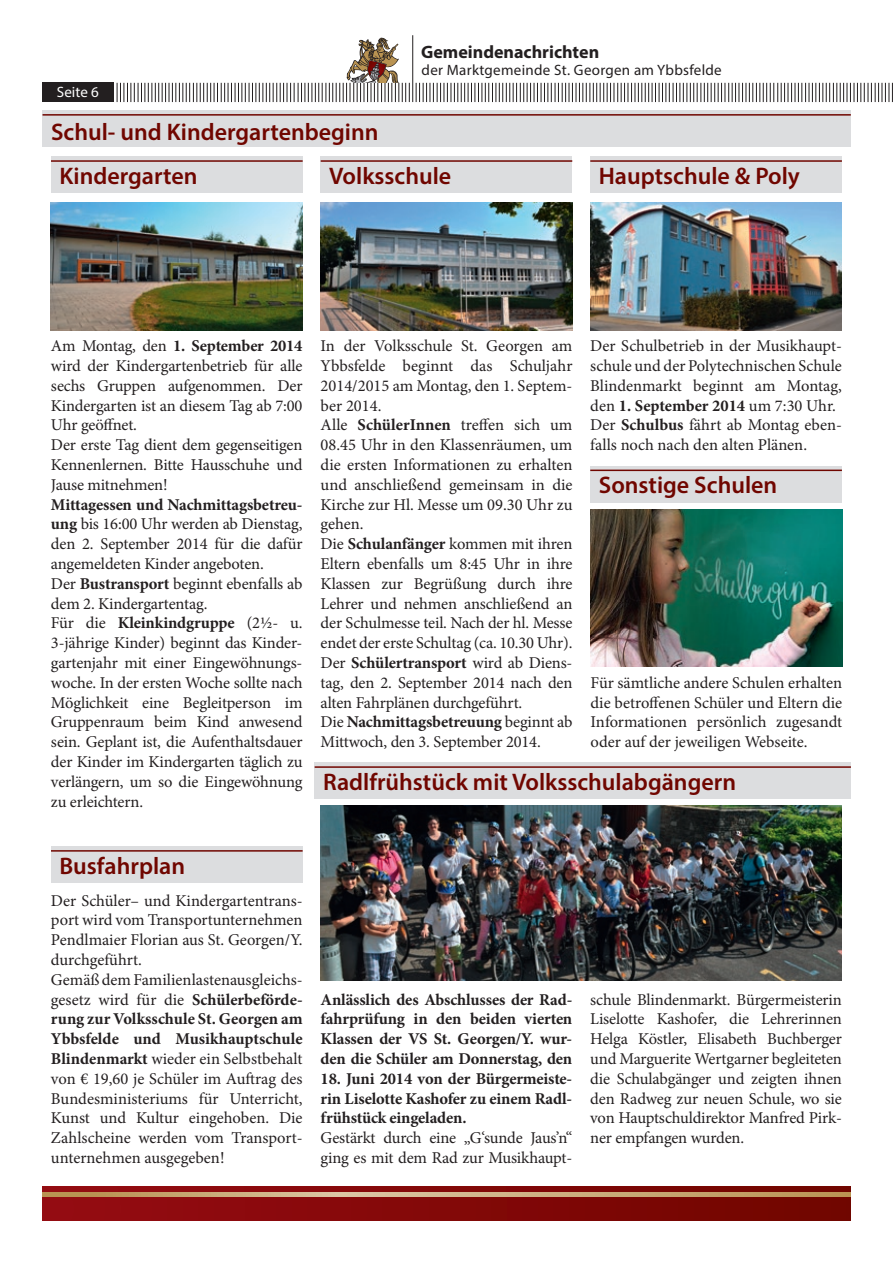
<style>
.page{position:relative;width:893px;height:1263px;background:#fff}
.page>*{position:absolute;margin:0;border:0;box-sizing:border-box;transform-origin:0 0}
.t1{font:600 24px "Myriad Pro";color:#700600}
.t2{font:700 18px "Myriad Pro";color:#231f20}
.t3{font:16.5px/19.8px "Minion Pro";letter-spacing:-.01em;color:#231f20}
.t4{font:700 16.5px/19.8px "Minion Pro";letter-spacing:-.01em;color:#231f20;text-align:justify}
.t5{font:15px "Myriad Pro";letter-spacing:.02em;color:#231f20}
.t6{font:15px "Myriad Pro";color:#fff}
.s1{font-weight:700}
</style>
<div class="page">
<hr style="left:412px;top:35px;width:1px;height:67px;background:#231f20">
<svg style="left:416px;top:83px;width:477px;height:19px"></svg>
<div style="left:43px;top:83px;width:71px;height:19px;background:#231f20"></div>
<svg style="left:117px;top:37px;width:293px;height:65px"></svg>
<svg style="left:43px;top:1186px;width:808px;height:34px;background:#850d0c"></svg>
<svg style="left:43px;top:1192px;width:808px;height:4px;background:#c9aa78"></svg>
<div style="left:43px;top:110px;width:808px;height:37px;background:#dcdddf"></div>
<div style="left:315px;top:763px;width:536px;height:36px;background:#dcdddf"></div>
<hr style="left:43px;top:114px;width:808px;height:2px;background:#700600">
<hr style="left:315px;top:766px;width:536px;height:2px;background:#700600">
<img style="left:321px;top:805px;width:521px;height:176px">
<img style="left:51px;top:203px;width:252px;height:128px">
<img style="left:321px;top:203px;width:251px;height:128px">
<img style="left:590px;top:203px;width:252px;height:128px">
<img style="left:591px;top:509px;width:251px;height:158px">
<div style="left:51px;top:157px;width:252px;height:36px;background:#dcdddf"></div>
<div style="left:321px;top:157px;width:251px;height:36px;background:#dcdddf"></div>
<div style="left:590px;top:157px;width:252px;height:36px;background:#dcdddf"></div>
<div style="left:51px;top:846px;width:252px;height:37px;background:#dcdddf"></div>
<div style="left:590px;top:466px;width:252px;height:36px;background:#dcdddf"></div>
<hr style="left:51px;top:160px;width:252px;height:2px;background:#700600">
<hr style="left:321px;top:160px;width:251px;height:2px;background:#700600">
<hr style="left:590px;top:160px;width:252px;height:2px;background:#700600">
<hr style="left:51px;top:850px;width:252px;height:2px;background:#700600">
<hr style="left:590px;top:470px;width:252px;height:1px;background:#700600">
<p class="t2" style="left:421px;top:40px;width:180px">Gemeindenachrichten</p>
<p class="t6" style="left:57px;top:83px;width:43px">Seite 6</p>
<h1 class="t1" style="left:51px;top:116px;width:329px">Schul- und Kindergartenbeginn</h1>
<p class="t5" style="left:422px;top:61px;width:302px">der Marktgemeinde St. Georgen am Ybbsfelde</p>
<h1 class="t1" style="left:59px;top:160px;width:140px">Kindergarten</h1>
<h1 class="t1" style="left:329px;top:160px;width:124px">Volksschule</h1>
<h1 class="t1" style="left:599px;top:160px;width:203px">Hauptschule &amp; Poly</h1>
<p class="t3" style="left:51px;top:336px;width:253px">Am Montag, den <span class="s1">1. September 2014 </span>wird der Kindergartenbetrieb für alle sechs Gruppen aufgenommen. Der<br>Kindergarten ist an diesem Tag ab 7:00<br>Uhr geöffnet.<br>Der erste Tag dient dem gegenseitigen<br>Kennenlernen. Bitte Hausschuhe und<br>Jause mitnehmen!</p>
<p class="t3" style="left:51px;top:494px;width:253px"><span class="s1">Mittagessen und Nachmittagsbetreu&shy;ung</span> bis 16:00 Uhr werden ab Dienstag, den 2. September 2014 für die dafür angemeldeten Kinder angeboten.<br>Der <span class="s1">Bustransport</span> beginnt ebenfalls ab dem 2. Kindergartentag.<br>Für die <span class="s1">Kleinkindgruppe</span> (2½- u.<br>3-jährige Kinder) beginnt das Kinder&shy;gartenjahr mit einer Eingewöhnungs&shy;woche. In der ersten Woche sollte nach Möglichkeit eine Begleitperson im Gruppenraum beim Kind anwesend sein. Geplant ist, die Aufenthaltsdauer der Kinder im Kindergarten täglich zu verlängern, um so die Eingewöhnung zu erleichtern.</p>
<p class="t3" style="left:321px;top:336px;width:253px">In der Volksschule St. Georgen am<br>Ybbsfelde beginnt das Schuljahr<br>2014/2015 am Montag, den 1. Septem&shy;ber 2014.<br>Alle <span class="s1">SchülerInnen</span> treffen sich um<br>08.45 Uhr in den Klassenräumen, um die ersten Informationen zu erhalten und anschließend gemeinsam in die<br>Kirche zur Hl. Messe um 09.30 Uhr zu gehen.<br>Die <span class="s1">Schulanfänger</span> kommen mit ihren<br>Eltern ebenfalls um 8:45 Uhr in ihre<br>Klassen zur Begrüßung durch ihre<br>Lehrer und nehmen anschließend an der Schulmesse teil. Nach der hl. Messe endet der erste Schultag (ca. 10.30 Uhr).<br>Der <span class="s1">Schülertransport</span> wird ab Diens&shy;tag, den 2. September 2014 nach den alten Fahrplänen durchgeführt.<br>Die <span class="s1">Nachmittagsbetreuung</span> beginnt ab<br>Mittwoch, den 3. September 2014.</p>
<p class="t3" style="left:590px;top:336px;width:253px">Der Schulbetrieb in der Musikhaupt&shy;schule und der Polytechnischen Schule Blindenmarkt beginnt am Montag, den <span class="s1">1. September 2014</span> um 7:30 Uhr.<br>Der <span class="s1">Schulbus</span> fährt ab Montag eben&shy;falls noch nach den alten Plänen.</p>
<h1 class="t1" style="left:599px;top:470px;width:180px">Sonstige Schulen</h1>
<p class="t3" style="left:591px;top:673px;width:253px;text-align:justify">Für sämtliche andere Schulen erhalten die betroffenen Schüler und Eltern die Informationen persönlich zugesandt oder auf der jeweiligen Webseite.</p>
<h1 class="t1" style="left:323px;top:766px;width:414px">Radlfrühstück mit Volksschulabgängern</h1>
<h1 class="t1" style="left:59px;top:850px;width:127px">Busfahrplan</h1>
<p class="t3" style="left:51px;top:890px;width:253px">Der Schüler– und Kindergartentrans&shy;port wird vom Transportunternehmen Pendlmaier Florian aus St. Georgen/Y. durchgeführt.<br>Gemäß dem Familienlastenausgleichs&shy;gesetz wird für die <span class="s1">Schülerbeförde&shy;rung zur Volksschule St. Georgen am Ybbsfelde und Musikhauptschule Blindenmarkt</span> wieder ein Selbstbehalt von € 19,60 je Schüler im Auftrag des Bundesministeriums für Unterricht, Kunst und Kultur eingehoben. Die Zahlscheine werden vom Transport&shy;unternehmen ausgegeben!</p>
<p class="t4" style="left:321px;top:989px;width:253px">Anlässlich des Abschlusses der Rad&shy;fahrprüfung in den beiden vierten Klassen der VS St. Georgen/Y. wur&shy;den die Schüler am Donnerstag, den</p>
<p class="t4" style="left:321px;top:1068px;width:253px">18. Juni 2014 von der Bürgermeiste&shy;rin Liselotte Kashofer zu einem Radl&shy;frühstück eingeladen.</p>
<p class="t3" style="left:321px;top:1128px;width:253px">Gestärkt durch eine „G‘sunde Jaus’n“ ging es mit dem Rad zur Musikhaupt-</p>
<p class="t3" style="left:590px;top:989px;width:253px;text-align:justify">schule Blindenmarkt. Bürgermeisterin Liselotte Kashofer, die Lehrerinnen Helga Köstler, Elisabeth Buchberger und Marguerite Wertgarner begleiteten die Schulabgänger und zeigten ihnen den Radweg zur neuen Schule, wo sie von Hauptschuldirektor Manfred Pirk&shy;ner empfangen wurden.</p>
</div>
